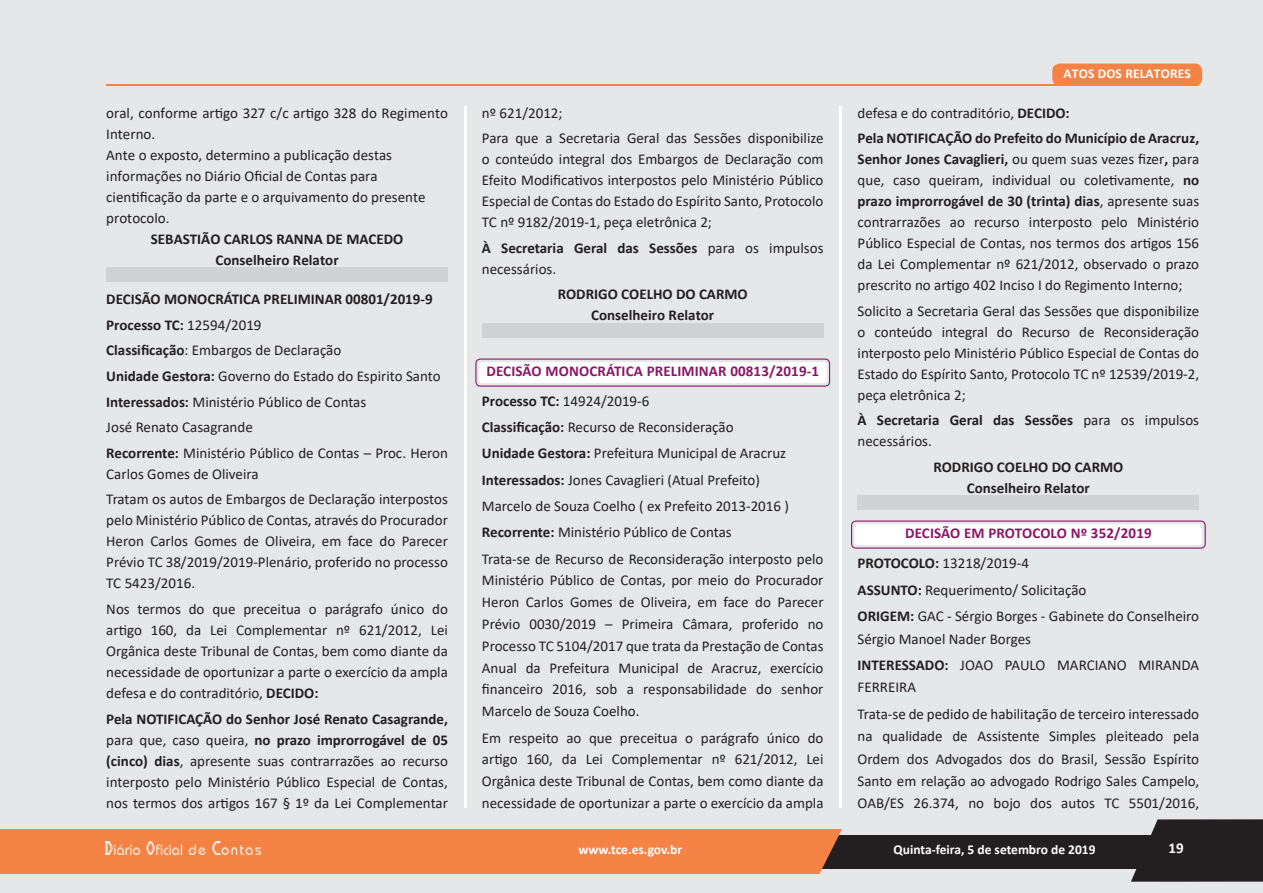
<style>
.page{position:relative;width:1263px;height:893px;background:#e6e7e9}
.page>*{position:absolute;margin:0;border:0;box-sizing:border-box;transform-origin:0 0}
.t1{font:15px/21px "Calibri";color:#231f20;text-align:justify}
.t2{font:700 15px/21px "Calibri";color:#231f20;text-align:center}
.t3{font:700 15px/29.2px "Calibri";letter-spacing:.01em;color:#891765}
.t4{font:700 15px "Calibri";color:#fff}
.t5{font:700 13.5px "Calibri";color:#fff}
.s1{font-weight:700}
.s2{font-weight:400}
.s3{color:#231f20}
.s4{font-weight:400;color:#231f20}
</style>
<div class="page">
<svg style="left:1131px;top:819px;width:132px;height:63px;background:#3b3738"></svg>
<div style="left:804px;top:835px;width:459px;height:33px;background:#231f20"></div>
<hr style="left:465px;top:106px;width:2px;height:702px;background:#fff">
<hr style="left:839px;top:106px;width:3px;height:702px;background:#fff">
<div style="left:0;top:829px;width:842px;height:45px;background:#f58345"></div>
<div style="left:1052px;top:64px;width:150px;height:22px;background:#f58345;border-radius:8px"></div>
<hr style="left:106px;top:85px;width:1021px;height:1px;background:#f58345">
<img style="left:105px;top:842px;width:156px;height:13px">
<div style="left:106px;top:268px;width:342px;height:14px;background:#d1d2d4"></div>
<div style="left:482px;top:323px;width:341px;height:14px;background:#d1d2d4"></div>
<svg style="left:475px;top:358px;width:355px;height:29px;background:#efe6ed"></svg>
<div style="left:857px;top:496px;width:342px;height:14px;background:#d1d2d4"></div>
<svg style="left:851px;top:520px;width:355px;height:29px;background:#efe6ed"></svg>
<p class="t1" style="left:106px;top:102px;width:343px;text-align:left">oral, conforme artigo 327 c/c artigo 328 do Regimento Interno.<br>Ante o exposto, determino a publicação destas informações no Diário Oficial de Contas para cientificação da parte e o arquivamento do presente protocolo.</p>
<p class="t2" style="left:151px;top:228px;width:254px">SEBASTIÃO CARLOS RANNA DE MACEDO<br>Conselheiro Relator</p>
<p class="t1" style="left:106px;top:286px;width:343px;line-height:25.5px;text-align:left"><span class="s1">DECISÃO MONOCRÁTICA PRELIMINAR 00801/2019-9<br>Processo TC:</span> 12594/2019<br><span class="s1">Classificação</span>: Embargos de Declaração<br><span class="s1">Unidade Gestora:</span> Governo do Estado do Espirito Santo <span class="s1">Interessados:</span> Ministério Público de Contas<br>José Renato Casagrande<br><span class="s1">Recorrente:</span> Ministério Público de Contas – Proc. Heron</p>
<p class="t1" style="left:106px;top:461px;width:343px;line-height:25.5px">Carlos Gomes de Oliveira<br>Tratam os autos de Embargos de Declaração interpostos</p>
<p class="t1" style="left:106px;top:509px;width:343px">pelo Ministério Público de Contas, através do Procurador Heron Carlos Gomes de Oliveira, em face do Parecer Prévio TC 38/2019/2019-Plenário, proferido no processo TC 5423/2016.</p>
<p class="t1" style="left:106px;top:598px;width:343px">Nos termos do que preceitua o parágrafo único do artigo 160, da Lei Complementar nº 621/2012, Lei Orgânica deste Tribunal de Contas, bem como diante da necessidade de oportunizar a parte o exercício da ampla defesa e do contraditório, <span class="s1">DECIDO:</span></p>
<p class="t1" style="left:106px;top:708px;width:343px"><span class="s1">Pela NOTIFICAÇÃO do Senhor José Renato Casagrande, </span>para que, caso queira, <span class="s1">no prazo improrrogável de 05 (cinco) dias</span>, apresente suas contrarrazões ao recurso interposto pelo Ministério Público Especial de Contas, nos termos dos artigos 167 § 1º da Lei Complementar</p>
<p class="t1" style="left:482px;top:99px;width:343px;line-height:25.5px">nº 621/2012;<br>Para que a Secretaria Geral das Sessões disponibilize</p>
<p class="t1" style="left:482px;top:148px;width:343px">o conteúdo integral dos Embargos de Declaração com Efeito Modificativos interpostos pelo Ministério Público Especial de Contas do Estado do Espírito Santo, Protocolo TC nº 9182/2019-1, peça eletrônica 2;</p>
<p class="t2" style="left:482px;top:237px;width:343px;text-align:left">À Secretaria Geral das Sessões <span class="s2">para os impulsos necessários.</span></p>
<p class="t2" style="left:558px;top:283px;width:192px">RODRIGO COELHO DO CARMO<br>Conselheiro Relator</p>
<p class="t3" style="left:482px;top:356px;width:339px">DECISÃO MONOCRÁTICA PRELIMINAR 00813/2019-1<br><span class="s3">Processo TC:</span> <span class="s4">14924/2019-6</span></p>
<p class="t1" style="left:482px;top:413px;width:343px;line-height:26.2px;text-align:left"><span class="s1">Classificação:</span> Recurso de Reconsideração<br><span class="s1">Unidade Gestora:</span> Prefeitura Municipal de Aracruz <span class="s1">Interessados:</span> Jones Cavaglieri (Atual Prefeito)<br>Marcelo de Souza Coelho ( ex Prefeito 2013-2016 )<br><span class="s1">Recorrente:</span> Ministério Público de Contas<br>Trata-se de Recurso de Reconsideração interposto pelo</p>
<p class="t1" style="left:482px;top:569px;width:343px;line-height:21.8px">Ministério Público de Contas, por meio do Procurador Heron Carlos Gomes de Oliveira, em face do Parecer Prévio 0030/2019 – Primeira Câmara, proferido no Processo TC 5104/2017 que trata da Prestação de Contas Anual da Prefeitura Municipal de Aracruz, exercício financeiro 2016, sob a responsabilidade do senhor Marcelo de Souza Coelho.</p>
<p class="t1" style="left:482px;top:726px;width:343px;line-height:21.8px">Em respeito ao que preceitua o parágrafo único do artigo 160, da Lei Complementar nº 621/2012, Lei Orgânica deste Tribunal de Contas, bem como diante da necessidade de oportunizar a parte o exercício da ampla</p>
<p class="t5" style="left:578px;top:840px;width:105px">www.tce.es.gov.br</p>
<p class="t5" style="left:1063px;top:64px;width:129px">ATOS DOS RELATORES</p>
<p class="t2" style="left:857px;top:100px;width:343px;line-height:25.5px;text-align:left"><span class="s2">defesa e do contraditório,</span> DECIDO:<br>Pela NOTIFICAÇÃO do Prefeito do Município de Aracruz,</p>
<p class="t1" style="left:857px;top:148px;width:343px"><span class="s1">Senhor Jones Cavaglieri,</span> ou quem suas vezes fizer<span class="s1">,</span> para que, caso queiram, individual ou coletivamente, <span class="s1">no prazo improrrogável de 30 (trinta) dias</span>, apresente suas contrarrazões ao recurso interposto pelo Ministério Público Especial de Contas, nos termos dos artigos 156 da Lei Complementar nº 621/2012, observado o prazo prescrito no artigo 402 Inciso I do Regimento Interno;</p>
<p class="t1" style="left:857px;top:300px;width:343px">Solicito a Secretaria Geral das Sessões que disponibilize o conteúdo integral do Recurso de Reconsideração interposto pelo Ministério Público Especial de Contas do Estado do Espírito Santo, Protocolo TC nº 12539/2019-2, peça eletrônica 2;</p>
<p class="t2" style="left:857px;top:409px;width:343px;text-align:left">À Secretaria Geral das Sessões <span class="s2">para os impulsos necessários.</span></p>
<p class="t2" style="left:933px;top:456px;width:192px">RODRIGO COELHO DO CARMO<br>Conselheiro Relator</p>
<p class="t3" style="left:857px;top:518px;width:296px;line-height:29.7px;text-indent:47px">DECISÃO EM PROTOCOLO Nº 352/2019<br><span class="s3">PROTOCOLO:</span> <span class="s4">13218/2019-4</span></p>
<p class="t1" style="left:857px;top:576px;width:343px;line-height:26.7px"><span class="s1">ASSUNTO:</span> Requerimento/ Solicitação<br><span class="s1">ORIGEM:</span> GAC - Sérgio Borges - Gabinete do Conselheiro</p>
<p class="t1" style="left:857px;top:625px;width:343px;line-height:26.7px">Sérgio Manoel Nader Borges<br><span class="s1">INTERESSADO:</span> JOAO PAULO MARCIANO MIRANDA</p>
<p class="t1" style="left:857px;top:674px;width:343px;line-height:26.7px">FERREIRA<br>Trata-se de pedido de habilitação de terceiro interessado</p>
<p class="t1" style="left:857px;top:725px;width:343px;line-height:22.2px">na qualidade de Assistente Simples pleiteado pela Ordem dos Advogados dos do Brasil, Sessão Espírito Santo em relação ao advogado Rodrigo Sales Campelo, OAB/ES 26.374, no bojo dos autos TC 5501/2016,</p>
<p class="t5" style="left:893px;top:840px;width:204px">Quinta-feira, 5 de setembro de 2019</p>
<p class="t4" style="left:1168px;top:837px;width:17px">19</p>
</div>
